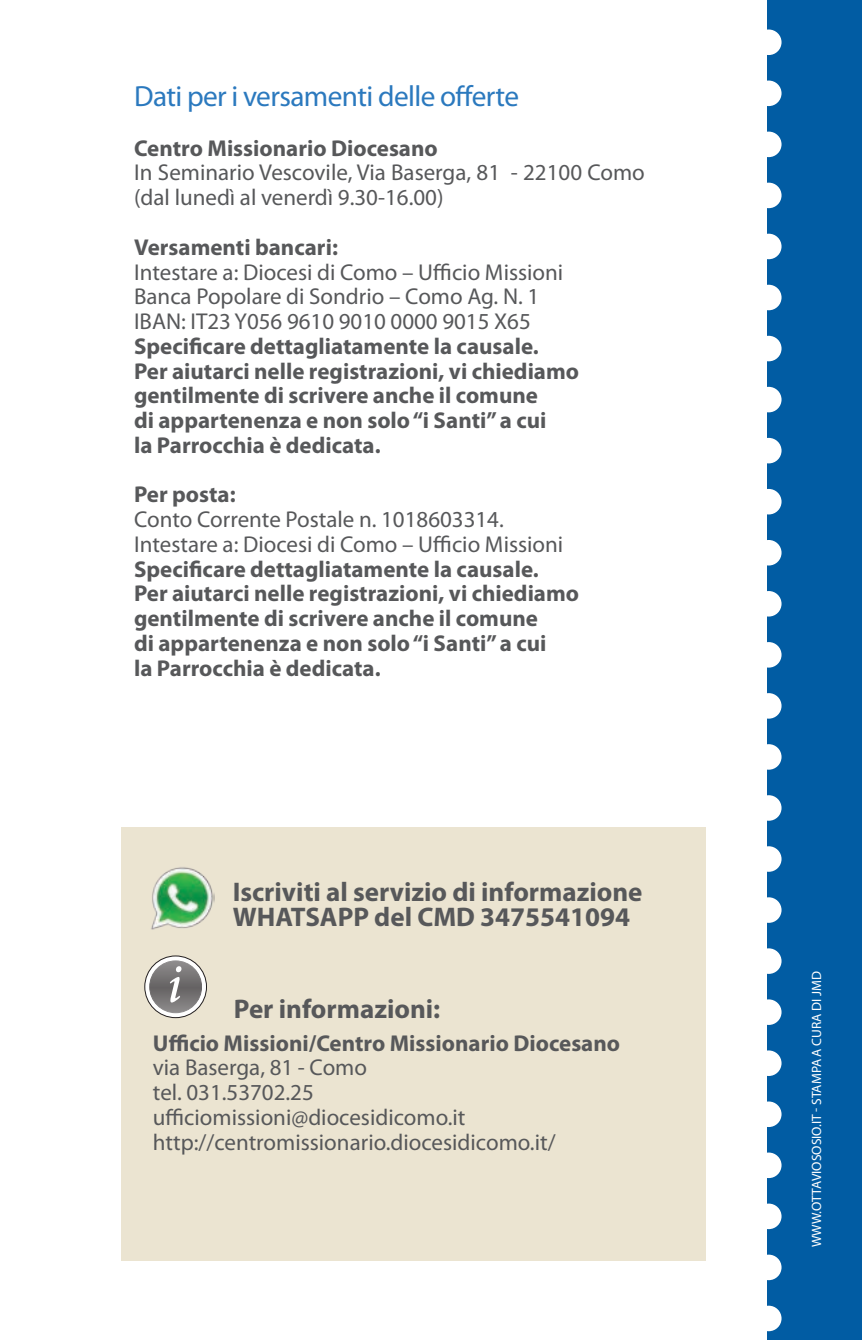
<style>
.page{position:relative;width:862px;height:1340px;background:#fff}
.page>*{position:absolute;margin:0;border:0;box-sizing:border-box;transform-origin:0 0}
.Testo_Myriad_Progett{font:29.25px "Myriad Pro";letter-spacing:-.02em;color:#2b79be}
.Testo_Myriad_Progett-2{font:700 27px/24.8px "Myriad Pro";color:#57585a}
.Titoletto_12{font:700 27px "Myriad Pro";color:#57585a}
.Testo_Myriad_Progett-3{font:700 22.95px "Myriad Pro";color:#57585a}
.Testo_Myriad_Progett-4{font:22.95px/24.8px "Myriad Pro";color:#57585a}
.t1{font:13.5px "Myriad Pro";color:#fff}
</style>
<div class="page">
<div style="left:121px;top:827px;width:584px;height:433px;background:#ebe4d1"></div>
<div style="left:766px;top:0;width:95px;height:1339px;background:#015ca3"></div>
<div style="left:755px;top:29px;width:26px;height:26px;background:#fff;border-radius:50%"></div>
<div style="left:755px;top:81px;width:26px;height:25px;background:#fff;border-radius:50%"></div>
<div style="left:755px;top:132px;width:26px;height:25px;background:#fff;border-radius:50%"></div>
<div style="left:755px;top:183px;width:26px;height:25px;background:#fff;border-radius:50%"></div>
<div style="left:755px;top:234px;width:26px;height:25px;background:#fff;border-radius:50%"></div>
<div style="left:755px;top:285px;width:26px;height:25px;background:#fff;border-radius:50%"></div>
<div style="left:755px;top:336px;width:26px;height:25px;background:#fff;border-radius:50%"></div>
<div style="left:755px;top:387px;width:26px;height:25px;background:#fff;border-radius:50%"></div>
<div style="left:755px;top:438px;width:26px;height:25px;background:#fff;border-radius:50%"></div>
<div style="left:755px;top:489px;width:26px;height:25px;background:#fff;border-radius:50%"></div>
<div style="left:755px;top:540px;width:26px;height:25px;background:#fff;border-radius:50%"></div>
<div style="left:755px;top:591px;width:26px;height:25px;background:#fff;border-radius:50%"></div>
<div style="left:755px;top:642px;width:26px;height:25px;background:#fff;border-radius:50%"></div>
<div style="left:755px;top:693px;width:26px;height:25px;background:#fff;border-radius:50%"></div>
<div style="left:755px;top:744px;width:26px;height:25px;background:#fff;border-radius:50%"></div>
<div style="left:755px;top:795px;width:26px;height:25px;background:#fff;border-radius:50%"></div>
<div style="left:755px;top:846px;width:26px;height:25px;background:#fff;border-radius:50%"></div>
<div style="left:755px;top:897px;width:26px;height:25px;background:#fff;border-radius:50%"></div>
<div style="left:755px;top:948px;width:26px;height:25px;background:#fff;border-radius:50%"></div>
<div style="left:755px;top:999px;width:26px;height:25px;background:#fff;border-radius:50%"></div>
<div style="left:755px;top:1050px;width:26px;height:25px;background:#fff;border-radius:50%"></div>
<div style="left:755px;top:1101px;width:26px;height:26px;background:#fff;border-radius:50%"></div>
<div style="left:755px;top:1152px;width:26px;height:26px;background:#fff;border-radius:50%"></div>
<div style="left:755px;top:1203px;width:26px;height:26px;background:#fff;border-radius:50%"></div>
<div style="left:755px;top:1254px;width:26px;height:26px;background:#fff;border-radius:50%"></div>
<div style="left:755px;top:1305px;width:26px;height:26px;background:#fff;border-radius:50%"></div>
<img style="left:151px;top:867px;width:64px;height:63px">
<svg style="left:145px;top:956px;width:61px;height:61px"></svg>
<div style="left:144px;top:955px;width:62px;height:62px;border:1px solid #231f20;border-radius:50%"></div>
<svg style="left:150px;top:960px;width:51px;height:52px;background:#777575"></svg>
<div style="left:149px;top:960px;width:53px;height:52px;border:1px solid #231f20;border-radius:50%"></div>
<svg style="left:170px;top:966px;width:11px;height:36px"></svg>
<p class="Testo_Myriad_Progett" style="left:134px;top:78px;width:386px">Dati per i versamenti delle offerte</p>
<p class="Testo_Myriad_Progett-3" style="left:134px;top:133px;width:305px">Centro Missionario Diocesano</p>
<p class="Testo_Myriad_Progett-4" style="left:134px;top:160px;width:512px">In Seminario Vescovile, Via Baserga, 81 - 22100 Como (dal lunedì al venerdì 9.30-16.00)</p>
<p class="Testo_Myriad_Progett-3" style="left:134px;top:232px;width:205px">Versamenti bancari:</p>
<p class="Testo_Myriad_Progett-4" style="left:134px;top:259px;width:430px">Intestare a: Diocesi di Como – Ufficio Missioni</p>
<p class="Testo_Myriad_Progett-4" style="left:134px;top:284px;width:406px">Banca Popolare di Sondrio – Como Ag. N. 1</p>
<p class="Testo_Myriad_Progett-4" style="left:134px;top:308px;width:398px">IBAN: IT23 Y056 9610 9010 0000 9015 X65</p>
<p class="Testo_Myriad_Progett-3" style="left:134px;top:331px;width:406px">Specificare dettagliatamente la causale.</p>
<p class="Testo_Myriad_Progett-3" style="left:134px;top:356px;width:446px">Per aiutarci nelle registrazioni, vi chiediamo</p>
<p class="Testo_Myriad_Progett-3" style="left:134px;top:380px;width:405px">gentilmente di scrivere anche il comune</p>
<p class="Testo_Myriad_Progett-3" style="left:134px;top:405px;width:413px">di appartenenza e non solo “i Santi” a cui</p>
<p class="Testo_Myriad_Progett-3" style="left:134px;top:430px;width:248px">la Parrocchia è dedicata.</p>
<p class="Testo_Myriad_Progett-3" style="left:134px;top:479px;width:103px">Per posta:</p>
<p class="Testo_Myriad_Progett-4" style="left:134px;top:506px;width:371px">Conto Corrente Postale n. 1018603314.</p>
<p class="Testo_Myriad_Progett-4" style="left:134px;top:531px;width:430px">Intestare a: Diocesi di Como – Ufficio Missioni</p>
<p class="Testo_Myriad_Progett-3" style="left:134px;top:554px;width:406px">Specificare dettagliatamente la causale.</p>
<p class="Testo_Myriad_Progett-3" style="left:134px;top:578px;width:446px">Per aiutarci nelle registrazioni, vi chiediamo</p>
<p class="Testo_Myriad_Progett-3" style="left:134px;top:603px;width:405px">gentilmente di scrivere anche il comune</p>
<p class="Testo_Myriad_Progett-3" style="left:134px;top:628px;width:413px">di appartenenza e non solo “i Santi” a cui</p>
<p class="Testo_Myriad_Progett-3" style="left:134px;top:653px;width:248px">la Parrocchia è dedicata.</p>
<p class="Testo_Myriad_Progett-2" style="left:232px;top:878px;width:411px">Iscriviti al servizio di informazione<br>WHATSAPP del CMD 3475541094</p>
<p class="Titoletto_12" style="left:234px;top:991px;width:208px">Per informazioni:</p>
<p class="Testo_Myriad_Progett-3" style="left:153px;top:1027px;width:468px">Ufficio Missioni/Centro Missionario Diocesano</p>
<p class="Testo_Myriad_Progett-4" style="left:153px;top:1054px;width:215px">via Baserga, 81 - Como</p>
<p class="Testo_Myriad_Progett-4" style="left:153px;top:1079px;width:162px">tel. 031.53702.25</p>
<p class="Testo_Myriad_Progett-4" style="left:153px;top:1104px;width:314px">ufficiomissioni@diocesidicomo.it</p>
<p class="Testo_Myriad_Progett-4" style="left:153px;top:1129px;width:404px">http://centromissionario.diocesidicomo.it/</p>
<p class="t1" style="left:807px;top:1247px;width:278px;rotate:-90deg">WWW.OTTAVIOSOSIO.IT - STAMPA A CURA DI JMD</p>
</div>
